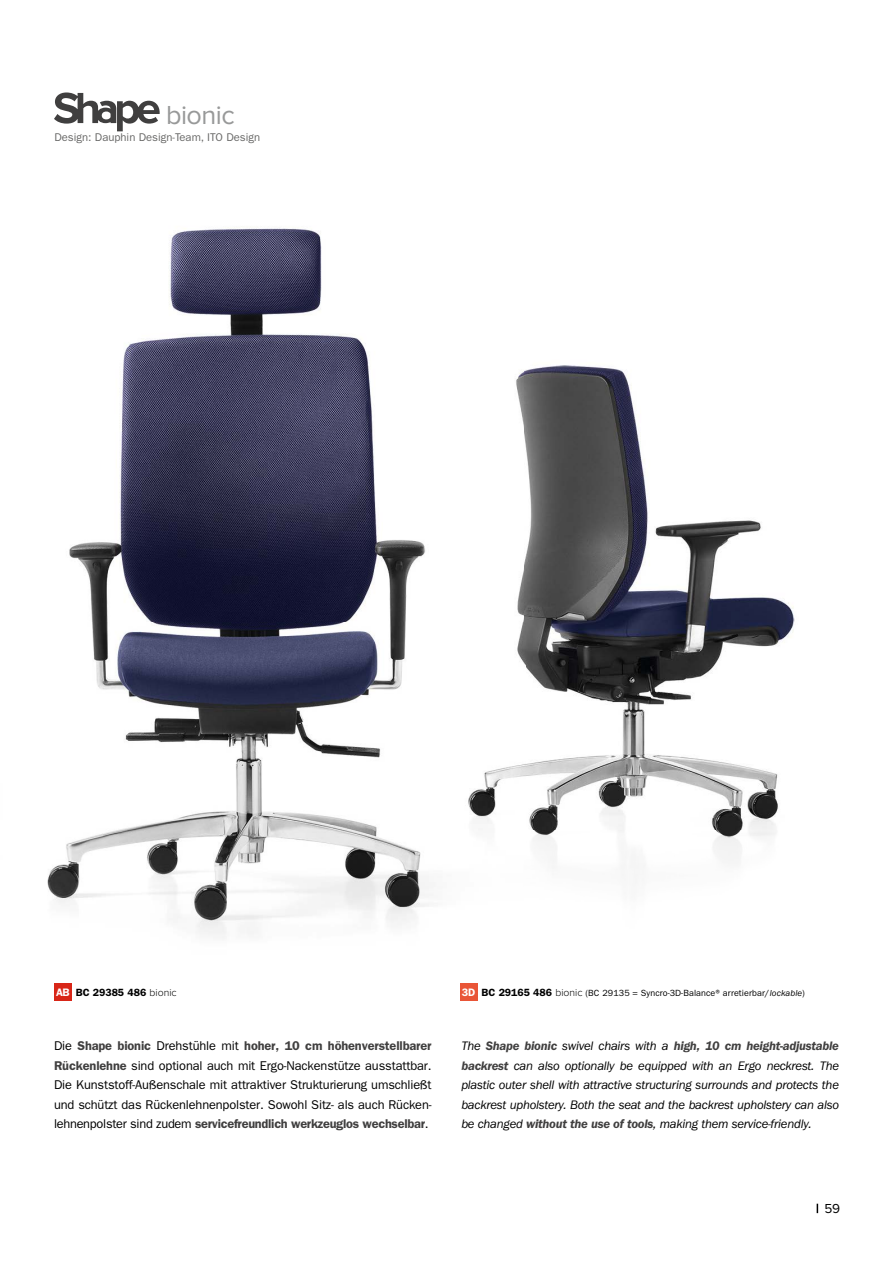
<style>
.page{position:relative;width:893px;height:1263px;background:#fff}
.page>*{position:absolute;margin:0;border:0;box-sizing:border-box;transform-origin:0 0}
.t1{font:27px "Proxima Nova";letter-spacing:-.02em;color:#989999}
.t2{font:13.5px "Proxima Nova";color:#000}
.t3{font:italic 12.75px/19.5px "Franklin Gothic LT";letter-spacing:-.02em;color:#000;text-align:justify}
.t4{font:12.75px/19.5px "Franklin Gothic LT";letter-spacing:-.01em;color:#000;text-align:justify}
.t5{font:11.25px "Franklin Gothic LT";color:#686867}
.t6{font:600 10.5px "Franklin Gothic LT";color:#000}
.t7{font:9px "Franklin Gothic LT";letter-spacing:.01em;color:#000}
.s1{font-size:10.8px;color:#fff}
.s2{font-family:"Proxima Nova";font-weight:300}
.s3{font-weight:600;font-size:10.8px;color:#fff}
.s4{font-weight:600;font-size:10.5px}
.s5{font-family:"Proxima Nova";font-weight:300;font-size:10.5px}
.s6{font-style:italic}
.s7{font-weight:600;color:#403f3f}
</style>
<div class="page">
<img style="left:47px;top:227px;width:477px;height:774px">
<img style="left:524px;top:365px;width:271px;height:497px">
<div style="left:54px;top:983px;width:18px;height:18px;background:#d82618"></div>
<div style="left:460px;top:983px;width:17px;height:18px;background:#e95537"></div>
<svg style="left:54px;top:92px;width:106px;height:39px"></svg>
<h1 class="t1" style="left:166px;top:99px;width:70px">bionic</h1>
<p class="t5" style="left:54px;top:131px;width:207px">Design: Dauphin Design-Team, ITO Design</p>
<p class="t6" style="left:56px;top:986px;width:122px"><span class="s1">AB</span> BC 29385 486 <span class="s2">bionic</span></p>
<p class="t7" style="left:462px;top:988px;width:345px"><span class="s3">3D</span> <span class="s4">BC 29165 486</span> <span class="s5">bionic</span> (BC 29135 = Syncro-3D-Balance® arretierbar/<span class="s6">lockable</span>)</p>
<p class="t4" style="left:54px;top:1036px;width:379px">Die <span class="s7">Shape bionic</span> Drehstühle mit <span class="s7">hoher, 10 cm höhenverstellbarer Rückenlehne</span> sind optional auch mit Ergo-Nackenstütze ausstattbar.<br>Die Kunststoff-Außenschale mit attraktiver Strukturierung umschließt und schützt das Rückenlehnenpolster. Sowohl Sitz- als auch Rücken&shy;lehnenpolster sind zudem <span class="s7">servicefreundlich werkzeuglos wechselbar</span>.</p>
<p class="t3" style="left:461px;top:1036px;width:379px">The <span class="s7">Shape bionic</span> swivel chairs with a <span class="s7">high, 10 cm height-adjustable backrest</span> can also optionally be equipped with an Ergo neckrest. The plastic outer shell with attractive structuring surrounds and protects the backrest upholstery. Both the seat and the backrest upholstery can also be changed <span class="s7">without the use of tools</span>, making them service-friendly.</p>
<p class="t2" style="left:824px;top:1201px;width:17px">59</p>
</div>
